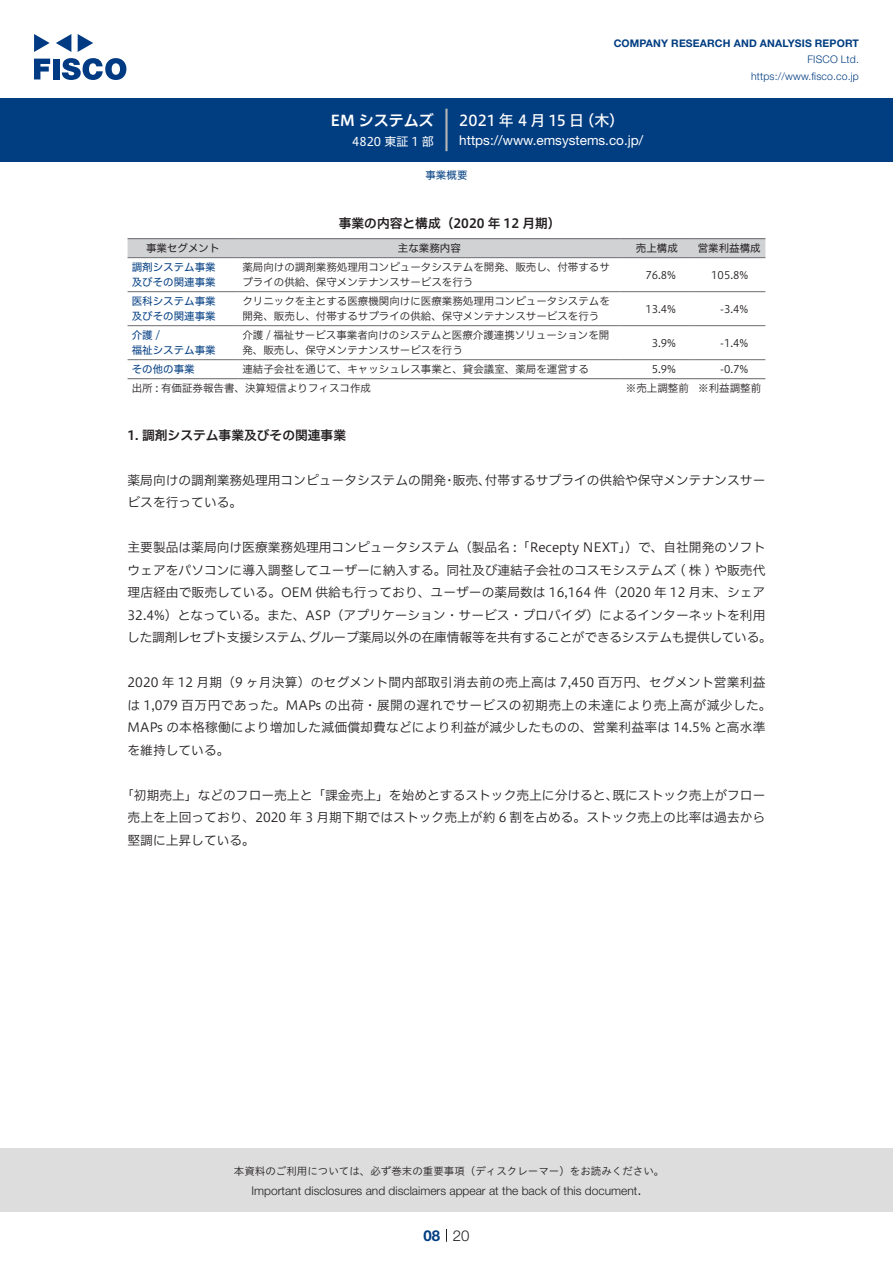
<style>
.page{position:relative;width:893px;height:1263px;background:#fff}
.page>*{position:absolute;margin:0;border:0;box-sizing:border-box;transform-origin:0 0}
.t1{font:15px "Hiragino UD Sans F Std N W5";color:#fff}
.t2{font:15px "Hiragino UD Sans F Std N W6";color:#fff}
.t3{font:300 15px "Helvetica Neue LT Std";color:#231f20}
.t4{font:700 15px "Helvetica Neue LT Std";color:#003d81}
.t5{font:13.5px "Helvetica Neue LT Std";color:#fff}
.t6{font:12.75px/22.5px "Hiragino UD Sans F Std N W3";color:#231f20}
.t7{font:12.75px "Hiragino UD Sans F Std N W6";color:#231f20}
.t8{font:12.75px "Hiragino UD Sans F Std N W3";letter-spacing:-.02em;color:#231f20}
.t9{font:300 12px "Helvetica Neue LT Std";color:#231f20}
.t10{font:12px "Hiragino UD Sans F Std N W4";color:#fff}
.t11{font:10.5px "Hiragino UD Sans F Std N W3";color:#231f20}
.t12{font:10.5px/15px "Hiragino UD Sans F Std N W4";color:#003d81}
.t13{font:10.5px "Hiragino UD Sans Std W3";color:#231f20}
.t14{font:700 10.5px "Helvetica Neue LT Std";letter-spacing:.015em;color:#003d81}
.t15{font:300 10.5px/16.5px "Helvetica Neue LT Std";letter-spacing:.015em;color:#003d81;text-align:right}
.t16{font:10.5px "Hiragino UD Sans F Std N W4";color:#231f20}
</style>
<div class="page">
<div style="left:0;top:1148px;width:893px;height:64px;background:#ddd"></div>
<svg style="left:34px;top:59px;width:16px;height:20px"></svg>
<div style="left:53px;top:59px;width:6px;height:20px;background:#003a83"></div>
<svg style="left:62px;top:58px;width:64px;height:22px"></svg>
<svg style="left:34px;top:34px;width:16px;height:18px"></svg>
<svg style="left:78px;top:34px;width:15px;height:18px"></svg>
<svg style="left:56px;top:34px;width:15px;height:18px"></svg>
<div style="left:0;top:98px;width:893px;height:64px;background:#003d81"></div>
<hr style="left:445px;top:109px;width:3px;height:42px;background:#b5b5b6">
<svg style="left:446px;top:1229px;width:1px;height:13px"></svg>
<div style="left:128px;top:239px;width:637px;height:18px;background:#d1d2d4"></div>
<hr style="left:128px;top:257px;width:110px;height:1px;background:#6c6d70">
<hr style="left:238px;top:257px;width:383px;height:1px;background:#6c6d70">
<hr style="left:621px;top:257px;width:72px;height:1px;background:#6c6d70">
<hr style="left:693px;top:257px;width:72px;height:1px;background:#6c6d70">
<hr style="left:128px;top:291px;width:110px;height:1px;background:#6c6d70">
<hr style="left:238px;top:291px;width:383px;height:1px;background:#6c6d70">
<hr style="left:621px;top:291px;width:72px;height:1px;background:#6c6d70">
<hr style="left:693px;top:291px;width:72px;height:1px;background:#6c6d70">
<hr style="left:128px;top:325px;width:110px;height:1px;background:#6c6d70">
<hr style="left:238px;top:325px;width:383px;height:1px;background:#6c6d70">
<hr style="left:621px;top:325px;width:72px;height:1px;background:#6c6d70">
<hr style="left:693px;top:325px;width:72px;height:1px;background:#6c6d70">
<hr style="left:128px;top:359px;width:110px;height:1px;background:#6c6d70">
<hr style="left:238px;top:359px;width:383px;height:1px;background:#6c6d70">
<hr style="left:621px;top:359px;width:72px;height:1px;background:#6c6d70">
<hr style="left:693px;top:359px;width:72px;height:1px;background:#6c6d70">
<hr style="left:128px;top:238px;width:110px;height:1px;background:#6c6d70">
<hr style="left:238px;top:238px;width:383px;height:1px;background:#6c6d70">
<hr style="left:621px;top:238px;width:72px;height:1px;background:#6c6d70">
<hr style="left:693px;top:238px;width:72px;height:1px;background:#6c6d70">
<hr style="left:128px;top:378px;width:110px;height:1px;background:#6c6d70">
<hr style="left:238px;top:378px;width:383px;height:1px;background:#6c6d70">
<hr style="left:621px;top:378px;width:72px;height:1px;background:#6c6d70">
<hr style="left:693px;top:378px;width:72px;height:1px;background:#6c6d70">
<p class="t2" style="left:331px;top:109px;width:105px">EM システムズ</p>
<p class="t10" style="left:352px;top:132px;width:83px">4820 東証 1 部</p>
<p class="t14" style="left:614px;top:37px;width:247px">COMPANY RESEARCH AND ANALYSIS REPORT</p>
<p class="t15" style="left:751px;top:51px;width:109px">FISCO Ltd. https://www.fisco.co j p.</p>
<p class="t1" style="left:459px;top:109px;width:126px">2021 年 4 月 15 日</p>
<p class="t1" style="left:579px;top:109px;width:46px">（木(</p>
<p class="t5" style="left:459px;top:132px;width:186px">https://www.emsystems.co j p. /</p>
<p class="t12" style="left:425px;top:167px;width:43px">事業概要</p>
<p class="t7" style="left:339px;top:214px;width:223px">事業の内容と構成（2020 年 12 月期(</p>
<p class="t16" style="left:146px;top:240px;width:75px">事業セグメント</p>
<p class="t12" style="left:132px;top:259px;width:85px">調剤システム事業及びその関連事業</p>
<p class="t11" style="left:242px;top:259px;width:369px">薬局向けの調剤業務処理用コンピュータシステムを開発、販売し、付帯するサ</p>
<p class="t16" style="left:398px;top:240px;width:64px">主な業務内容</p>
<p class="t11" style="left:242px;top:274px;width:232px">プライの供給、保守メンテナンスサービスを行う</p>
<p class="t12" style="left:132px;top:293px;width:85px">医科システム事業及びその関連事業</p>
<p class="t11" style="left:242px;top:293px;width:369px">クリニックを主とする医療機関向けに医療業務処理用コンピュータシステムを</p>
<p class="t11" style="left:242px;top:308px;width:358px">開発、販売し、付帯するサプライの供給、保守メンテナンスサービスを行う</p>
<p class="t12" style="left:132px;top:327px;width:85px">介護/<br>福祉システム事業</p>
<p class="t11" style="left:242px;top:327px;width:368px">介護 / 福祉サービス事業者向けのシステムと医療介護連携ソリューションを開</p>
<p class="t11" style="left:242px;top:342px;width:222px">発、販売し、保守メンテナンスサービスを行う</p>
<p class="t12" style="left:132px;top:361px;width:64px">その他の事業</p>
<p class="t11" style="left:242px;top:361px;width:348px">連結子会社を通じて、キャッシュレス事業と、貸会議室、薬局を運営する</p>
<p class="t11" style="left:132px;top:380px;width:241px">出所 : 有価証券報告書、決算短信よりフィスコ作成</p>
<p class="t7" style="left:128px;top:425px;width:220px">1. 調剤システム事業及びその関連事業</p>
<p class="t16" style="left:636px;top:240px;width:43px">売上構成</p>
<p class="t16" style="left:698px;top:240px;width:64px">営業利益構成</p>
<p class="t11" style="left:645px;top:267px;width:32px">76.8%</p>
<p class="t11" style="left:711px;top:267px;width:39px">105.8%</p>
<p class="t11" style="left:645px;top:301px;width:32px">13.4%</p>
<p class="t11" style="left:720px;top:301px;width:30px">-3.4%</p>
<p class="t11" style="left:652px;top:335px;width:26px">3.9%</p>
<p class="t11" style="left:720px;top:335px;width:30px">-1.4%</p>
<p class="t11" style="left:652px;top:361px;width:26px">5.9%</p>
<p class="t11" style="left:720px;top:361px;width:30px">-0.7%</p>
<p class="t11" style="left:626px;top:380px;width:64px">※売上調整前</p>
<p class="t11" style="left:698px;top:380px;width:64px">※利益調整前</p>
<p class="t6" style="left:485px;top:468px;width:282px">付帯するサプライの供給や保守メンテナンスサー</p>
<p class="t6" style="left:128px;top:468px;width:320px">薬局向けの調剤業務処理用コンピュータシステムの開発ビスを行っている。</p>
<p class="t6" style="left:128px;top:535px;width:639px">主要製品は薬局向け医療業務処理用コンピュータシステム（製品名「: Recepty NEXT」）で、自社開発のソフト</p>
<p class="t6" style="left:128px;top:558px;width:639px">ウェアをパソコンに導入調整してユーザーに納入する。同社及び連結子会社のコスモシステムズ ( 株 ) や販売代</p>
<p class="t6" style="left:128px;top:580px;width:639px">理店経由で販売している。OEM 供給も行っており、ユーザーの薬局数は 16,164 件（2020 年 12 月末、シェア</p>
<p class="t6" style="left:128px;top:603px;width:639px">32.4%）となっている。また、ASP（アプリケーション・サービス・プロバイダ）によるインターネットを利用</p>
<p class="t6" style="left:308px;top:625px;width:465px">グループ薬局以外の在庫情報等を共有することができるシステムも提供している。</p>
<p class="t6" style="left:453px;top:468px;width:40px">販売、</p>
<p class="t6" style="left:443px;top:468px;width:14px">・</p>
<p class="t8" style="left:127px;top:628px;width:189px">した調剤レセプト支援システム、</p>
<p class="t6" style="left:128px;top:670px;width:646px">2020 年 12 月期（9 ヶ月決算）のセグメント間内部取引消去前の売上高は 7,450 百万円、セグメント営業利益は 1,079 百万円であった。MAPs の出荷・展開の遅れでサービスの初期売上の未達により売上高が減少した。MAPs の本格稼働により増加した減価償却費などにより利益が減少したものの、営業利益率は 14.5% と高水準を維持している。</p>
<p class="t6" style="left:612px;top:783px;width:154px">既にストック売上がフロー</p>
<p class="t6" style="left:128px;top:783px;width:639px;text-indent:-6px">「初期売上」などのフロー売上と「課金売上」を始めとするストック売上に分けると、<br>売上を上回っており、2020 年 3 月期下期ではストック売上が約 6 割を占める。ストック売上の比率は過去から堅調に上昇している。</p>
<p class="t13" style="left:234px;top:1163px;width:432px">本資料のご利用については、必ず巻末の重要事項（ディスクレーマー）をお読みください。</p>
<p class="t3" style="left:637px;top:1180px;width:6px">.</p>
<p class="t9" style="left:251px;top:1183px;width:387px">Important disclosures and disclaimers appear at the back of this document</p>
<p class="t4" style="left:423px;top:1226px;width:18px">08</p>
<p class="t3" style="left:453px;top:1226px;width:18px">20</p>
</div>
